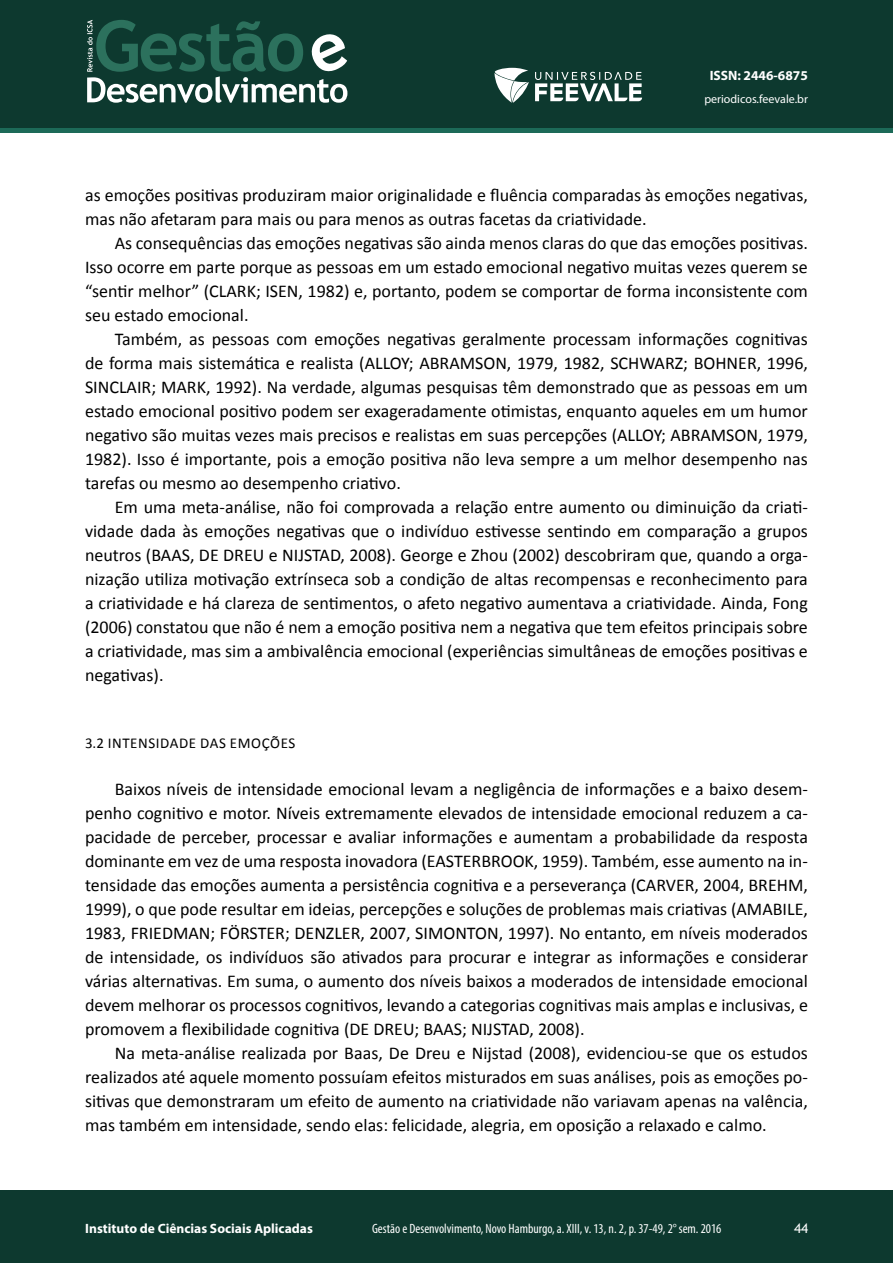
<style>
.page{position:relative;width:893px;height:1263px;background:#fff}
.page>*{position:absolute;margin:0;border:0;box-sizing:border-box;transform-origin:0 0}
.t1{font:18px/24px "Calibri";color:#000;text-align:justify}
.t2{font:15px "Calibri";letter-spacing:.04em;color:#000}
.t3{font:condensed 13.5px "Myriad Pro";color:#fff}
.t4{font:700 13.5px "Myriad Pro";color:#fff}
.t5{font:13.5px "Trebuchet MS";color:#fff}
.t6{font:12px "Myriad Pro";color:#fff}
</style>
<div class="page">
<div style="left:0;top:0;width:893px;height:129px;background:#0d392f"></div>
<svg style="left:87px;top:20px;width:260px;height:83px"></svg>
<div style="left:0;top:1193px;width:893px;height:70px;background:#0d392f"></div>
<div style="left:0;top:1190px;width:893px;height:5px;background:#0d392f"></div>
<hr style="left:0;top:129px;width:893px;height:4px;background:#1c6a58">
<svg style="left:494px;top:68px;width:35px;height:35px"></svg>
<svg style="left:535px;top:72px;width:107px;height:29px"></svg>
<p class="t4" style="left:710px;top:67px;width:100px">ISSN: 2446-6875</p>
<p class="t6" style="left:704px;top:91px;width:105px">periodicos.feevale.br</p>
<p class="t1" style="left:85px;top:183px;width:724px">as emoções positivas produziram maior originalidade e fluência comparadas às emoções negativas, mas não afetaram para mais ou para menos as outras facetas da criatividade.</p>
<p class="t1" style="left:85px;top:231px;width:724px;text-indent:30px">As consequências das emoções negativas são ainda menos claras do que das emoções positivas.<br>Isso ocorre em parte porque as pessoas em um estado emocional negativo muitas vezes querem se “sentir melhor” (CLARK; ISEN, 1982) e, portanto, podem se comportar de forma inconsistente com seu estado emocional.</p>
<p class="t1" style="left:85px;top:327px;width:724px;text-indent:30px">Também, as pessoas com emoções negativas geralmente processam informações cognitivas de forma mais sistemática e realista (ALLOY; ABRAMSON, 1979, 1982, SCHWARZ; BOHNER, 1996, SINCLAIR; MARK, 1992). Na verdade, algumas pesquisas têm demonstrado que as pessoas em um estado emocional positivo podem ser exageradamente otimistas, enquanto aqueles em um humor negativo são muitas vezes mais precisos e realistas em suas percepções (ALLOY; ABRAMSON, 1979, 1982). Isso é importante, pois a emoção positiva não leva sempre a um melhor desempenho nas tarefas ou mesmo ao desempenho criativo.</p>
<p class="t1" style="left:85px;top:495px;width:724px;text-indent:30px">Em uma meta-análise, não foi comprovada a relação entre aumento ou diminuição da criati&shy;vidade dada às emoções negativas que o indivíduo estivesse sentindo em comparação a grupos neutros (BAAS, DE DREU e NIJSTAD, 2008). George e Zhou (2002) descobriram que, quando a orga&shy;nização utiliza motivação extrínseca sob a condição de altas recompensas e reconhecimento para a criatividade e há clareza de sentimentos, o afeto negativo aumentava a criatividade. Ainda, Fong (2006) constatou que não é nem a emoção positiva nem a negativa que tem efeitos principais sobre a criatividade, mas sim a ambivalência emocional (experiências simultâneas de emoções positivas e negativas).</p>
<p class="t2" style="left:85px;top:734px;width:212px">3.2 INTENSIDADE DAS EMOÇÕES</p>
<p class="t1" style="left:85px;top:777px;width:724px;text-indent:30px">Baixos níveis de intensidade emocional levam a negligência de informações e a baixo desem&shy;penho cognitivo e motor. Níveis extremamente elevados de intensidade emocional reduzem a ca&shy;pacidade de perceber, processar e avaliar informações e aumentam a probabilidade da resposta dominante em vez de uma resposta inovadora (EASTERBROOK, 1959). Também, esse aumento na in&shy;tensidade das emoções aumenta a persistência cognitiva e a perseverança (CARVER, 2004, BREHM, 1999), o que pode resultar em ideias, percepções e soluções de problemas mais criativas (AMABILE, 1983, FRIEDMAN; FÖRSTER; DENZLER, 2007, SIMONTON, 1997). No entanto, em níveis moderados de intensidade, os indivíduos são ativados para procurar e integrar as informações e considerar várias alternativas. Em suma, o aumento dos níveis baixos a moderados de intensidade emocional devem melhorar os processos cognitivos, levando a categorias cognitivas mais amplas e inclusivas, e promovem a flexibilidade cognitiva (DE DREU; BAAS; NIJSTAD, 2008).</p>
<p class="t1" style="left:85px;top:1041px;width:724px;text-indent:30px">Na meta-análise realizada por Baas, De Dreu e Nijstad (2008), evidenciou-se que os estudos realizados até aquele momento possuíam efeitos misturados em suas análises, pois as emoções po&shy;sitivas que demonstraram um efeito de aumento na criatividade não variavam apenas na valência, mas também em intensidade, sendo elas: felicidade, alegria, em oposição a relaxado e calmo.</p>
<p class="t4" style="left:85px;top:1220px;width:229px">Instituto de Ciências Sociais Aplicadas</p>
<p class="t3" style="left:372px;top:1220px;width:351px">Gestão e Desenvolvimento, Novo Hamburgo, a. XIII, v. 13, n. 2, p. 37-49, 2° sem. 2016</p>
<p class="t5" style="left:794px;top:1220px;width:16px">44</p>
</div>
